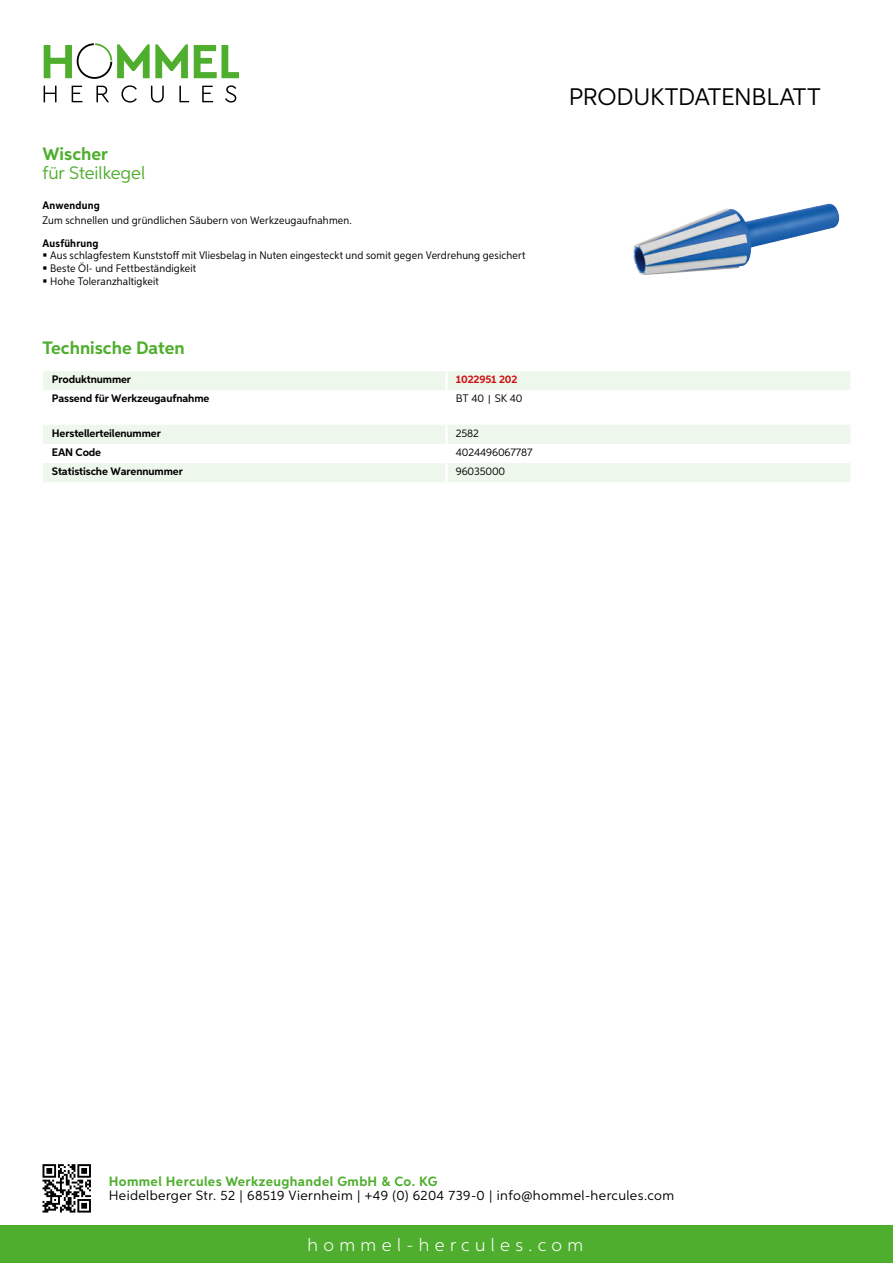
<style>
.page{position:relative;width:893px;height:1263px;background:#fff}
.page>*{position:absolute;margin:0;border:0;box-sizing:border-box;transform-origin:0 0}
.t1{font:24px "Aspira";letter-spacing:-.01em;color:#000}
.t2{font:700 18px "Aspira";color:#50ae2f}
.t3{font:300 18px "Aspira";letter-spacing:.3em;color:#fff}
.t4{font:18px "Aspira";color:#50ae2f}
.t5{font:13.5px "Aspira";letter-spacing:.03em;color:#000}
.t6{font:700 13.5px "Aspira";letter-spacing:.03em;color:#50ae2f}
.t7{font:10.95px/12.8px "Aspira Nar";letter-spacing:.015em;color:#000}
.t8{font:700 10.95px "Aspira";letter-spacing:-.01em;color:#000}
.t9{font:10.95px "Aspira";letter-spacing:-.01em;color:#000}
.t10{font:700 10.95px "Aspira Nar";letter-spacing:.02em;color:#000}
.t11{font:700 10.95px "Aspira";letter-spacing:-.01em;color:#cd1013}
.s1{font-family:"Wuerth Global";font-size:10.5px}
</style>
<div class="page">
<div style="left:0;top:1226px;width:893px;height:37px;background:#50ae2f"></div>
<svg style="left:43px;top:1164px;width:48px;height:48px"></svg>
<svg style="left:194px;top:45px;width:45px;height:33px"></svg>
<svg style="left:44px;top:43px;width:144px;height:36px"></svg>
<svg style="left:44px;top:86px;width:13px;height:16px"></svg>
<svg style="left:72px;top:86px;width:10px;height:16px"></svg>
<svg style="left:96px;top:86px;width:13px;height:16px"></svg>
<svg style="left:121px;top:85px;width:16px;height:18px"></svg>
<svg style="left:151px;top:86px;width:13px;height:17px"></svg>
<svg style="left:179px;top:86px;width:10px;height:16px"></svg>
<svg style="left:202px;top:86px;width:11px;height:16px"></svg>
<svg style="left:225px;top:85px;width:11px;height:18px"></svg>
<div style="left:43px;top:371px;width:807px;height:19px;background:#eef7eb"></div>
<svg style="left:43px;top:425px;width:807px;height:57px"></svg>
<hr style="left:445px;top:463px;width:3px;height:19px;background:#fff">
<img style="left:633px;top:203px;width:207px;height:72px">
<h2 class="t2" style="left:43px;top:142px;width:67px">Wischer</h2>
<h2 class="t4" style="left:43px;top:162px;width:104px">für Steilkegel</h2>
<p class="t10" style="left:43px;top:199px;width:59px">Anwendung</p>
<p class="t7" style="left:43px;top:214px;width:311px">Zum schnellen und gründlichen Säubern von Werkzeugaufnahmen.</p>
<p class="t10" style="left:43px;top:236px;width:58px">Ausführung</p>
<p class="t7" style="left:50px;top:249px;width:477px">Aus schlagfestem Kunststoff mit Vliesbelag in Nuten eingesteckt und somit gegen Verdrehung gesichert<br>Beste Öl- und Fettbeständigkeit<br>Hohe Toleranzhaltigkeit</p>
<h2 class="t2" style="left:43px;top:337px;width:144px">Technische Daten</h2>
<p class="t8" style="left:52px;top:373px;width:81px">Produktnummer</p>
<p class="t11" style="left:456px;top:373px;width:63px">1022951 202</p>
<p class="t8" style="left:52px;top:392px;width:159px">Passend für Werkzeugaufnahme</p>
<p class="t9" style="left:456px;top:392px;width:68px">BT 40 <span class="s1">|</span> SK 40</p>
<p class="t8" style="left:52px;top:426px;width:111px">Herstellerteilenummer</p>
<p class="t9" style="left:456px;top:426px;width:25px">2582</p>
<p class="t8" style="left:52px;top:445px;width:51px">EAN Code</p>
<p class="t9" style="left:456px;top:445px;width:78px">4024496067787</p>
<p class="t8" style="left:52px;top:464px;width:132px">Statistische Warennummer</p>
<p class="t9" style="left:456px;top:465px;width:51px">96035000</p>
<h1 class="t1" style="left:569px;top:82px;width:253px">Produktdatenblatt</h1>
<p class="t6" style="left:109px;top:1172px;width:330px">Hommel Hercules Werkzeughandel GmbH &amp; Co. KG</p>
<p class="t5" style="left:109px;top:1187px;width:567px">Heidelberger Str. 52 | 68519 Viernheim | +49 (0) 6204 739-0 | info@hommel-hercules.com</p>
<h2 class="t3" style="left:307px;top:1234px;width:277px">hommel-hercules.com</h2>
</div>
